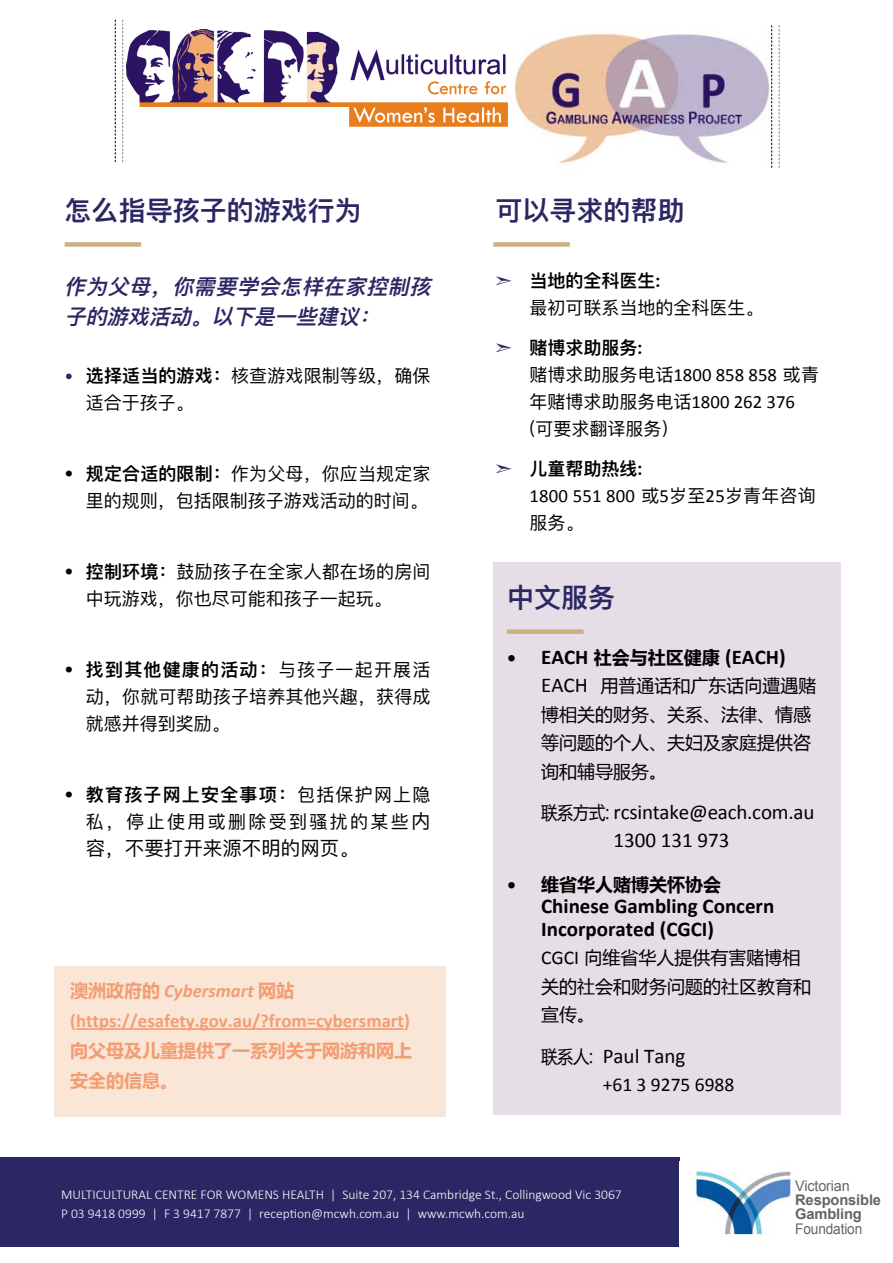
<style>
.page{position:relative;width:893px;height:1263px;background:#fff}
.page>*{position:absolute;margin:0;border:0;box-sizing:border-box;transform-origin:0 0}
.t1{font:600 27px "Ping Fang SC";color:#2a2764}
.t2{font:700 21px/22.5px "Calibri";color:#000}
.t3{font:21px "Calibri";color:#000}
.t4{font:italic 600 21px "Ping Fang SC";color:#2a2764}
.t5{font:19.5px "Ping Fang SC";color:#000}
.t6{font:19.5px "Calibri";color:#000}
.t7{font:700 18.75px/30px "Calibri";color:#f29e75}
.t8{font:18.75px "Calibri";letter-spacing:.01em;color:#000}
.t9{font:18px/27px "Ping Fang SC";color:#000}
.t10{font:18px/28.5px "Microsoft Ya Hei";color:#000;text-align:justify}
.t11{font:600 18px "Ping Fang SC";letter-spacing:.065em;color:#000}
.t12{font:700 18px/30px "Microsoft Ya Hei";color:#f29e75}
.t13{font:18px "Ping Fang SC";letter-spacing:.13em;color:#000}
.t14{font:700 18px "Microsoft Ya Hei";color:#000}
.t15{font:18px "Microsoft Ya Hei";color:#000;scale:.91 1}
.t16{font:600 18px "Ping Fang SC";color:#000}
.t17{font:700 18px "Calibri";color:#000}
.t18{font:18px "Calibri";color:#2a2764}
.t19{font:700 14.7px/14.2px "Arial";letter-spacing:-.01em;color:#656466}
.t20{font:14.7px "Arial";letter-spacing:-.01em;color:#656466;scale:.93 1}
.t21{font:14.7px "Arial";letter-spacing:-.01em;color:#656466}
.t22{font:300 13.5px "Calibri";color:#fff}
.s1{font-weight:600}
.s2{font-weight:400}
.s3{font-size:19.5px}
.s4{font-family:"Microsoft Ya Hei";font-size:18px}
.s5{font-style:italic}
.s6{font-family:"Calibri";font-size:18.75px}
.s7{font-family:"Ping Fang SC";font-size:18px}
.s8{font-family:"Calibri";font-size:19.5px}
</style>
<div class="page">
<div style="left:493px;top:562px;width:348px;height:553px;background:#e6dee6"></div>
<div style="left:54px;top:966px;width:391px;height:150px;background:#fae6d6"></div>
<div style="left:0;top:1157px;width:679px;height:89px;background:#2a2764"></div>
<img style="left:691px;top:1171px;width:100px;height:68px">
<hr style="left:76px;top:1028px;width:328px;height:2px;background:#f29e75">
<div style="left:65px;top:242px;width:76px;height:5px;background:#cab183"></div>
<div style="left:493px;top:242px;width:77px;height:5px;background:#cab183"></div>
<div style="left:507px;top:629px;width:77px;height:5px;background:#cab183"></div>
<img style="left:127px;top:29px;width:381px;height:97px">
<img style="left:514px;top:34px;width:256px;height:130px">
<svg style="left:771px;top:25px;width:1px;height:143px"></svg>
<svg style="left:779px;top:25px;width:1px;height:143px"></svg>
<svg style="left:115px;top:20px;width:1px;height:142px"></svg>
<svg style="left:122px;top:20px;width:1px;height:142px"></svg>
<h1 class="t1" style="left:65px;top:194px;width:299px">怎么指导孩子的游戏行为</h1>
<p class="t4" style="left:65px;top:273px;width:93px">作为父母</p>
<p class="t4" style="left:151px;top:273px;width:28px">，</p>
<p class="t4" style="left:172px;top:273px;width:265px">你需要学会怎样在家控制孩</p>
<p class="t4" style="left:65px;top:303px;width:133px">子的游戏活动</p>
<p class="t4" style="left:191px;top:303px;width:28px">。</p>
<p class="t4" style="left:212px;top:303px;width:154px">以下是一些建议</p>
<p class="t4" style="left:359px;top:303px;width:28px">：</p>
<p class="t18" style="left:65px;top:365px;width:10px">•</p>
<p class="t9" style="left:86px;top:362px;width:346px"><span class="s1">选择适当的游戏：</span>核查游戏限制等级，确保</p>
<p class="t9" style="left:86px;top:389px;width:110px">适合于孩子。</p>
<p class="t9" style="left:65px;top:460px;width:10px">•</p>
<p class="t9" style="left:86px;top:460px;width:346px"><span class="s1">规定合适的限制：</span>作为父母，你应当规定家</p>
<p class="t9" style="left:86px;top:487px;width:344px">里的规则，包括限制孩子游戏活动的时间。</p>
<p class="t9" style="left:65px;top:558px;width:10px">•</p>
<p class="t9" style="left:86px;top:558px;width:346px"><span class="s1">控制环境：</span>鼓励孩子在全家人都在场的房间</p>
<p class="t9" style="left:86px;top:585px;width:308px">中玩游戏，你也尽可能和孩子一起玩。</p>
<p class="t9" style="left:65px;top:657px;width:10px">•</p>
<p class="t11" style="left:86px;top:659px;width:346px">找到其他健康的活动：<span class="s2">与孩子一起开展活</span></p>
<p class="t9" style="left:86px;top:684px;width:346px">动，你就可帮助孩子培养其他兴趣，获得成就感并得到奖励。</p>
<p class="t9" style="left:65px;top:782px;width:10px">•</p>
<p class="t11" style="left:86px;top:784px;width:346px">教育孩子网上安全事项：<span class="s2">包括保护网上隐</span></p>
<p class="t13" style="left:86px;top:811px;width:346px">私，停止使用或删除受到骚扰的某些<span class="s3">内</span></p>
<p class="t5" style="left:86px;top:836px;width:274px">容，不要打开来源不明的网页。</p>
<p class="t7" style="left:70px;top:976px;width:341px"><span class="s4">澳洲政府的</span> <span class="s5">Cybersmart</span> <span class="s4">网站</span>(https://esafety.gov.au ?/ from=cybersmart(</p>
<p class="t12" style="left:70px;top:1035px;width:343px">向父母及儿童提供了一系列关于网游和网上安全的信息。</p>
<h1 class="t1" style="left:495px;top:194px;width:190px">可以寻求的帮助</h1>
<p class="t16" style="left:529px;top:270px;width:132px">当地的全科医生:</p>
<p class="t9" style="left:529px;top:294px;width:235px">最初可联系当地的全科医生。</p>
<p class="t11" style="left:529px;top:336px;width:114px">赌博求助服务:</p>
<p class="t9" style="left:529px;top:361px;width:291px">赌博求助服务电话<span class="s6">1800 858 858</span> 或青</p>
<p class="t8" style="left:529px;top:390px;width:267px"><span class="s7">年赌博求助服务电话</span>1800 262 376</p>
<p class="t9" style="left:529px;top:415px;width:151px">(可要求翻译服务(</p>
<p class="t11" style="left:529px;top:457px;width:114px">儿童帮助热线:</p>
<p class="t8" style="left:529px;top:484px;width:288px">1800 551 800 <span class="s7">或</span>5<span class="s7">岁至</span>25<span class="s7">岁青年咨询</span></p>
<p class="t9" style="left:529px;top:509px;width:56px">服务。</p>
<h1 class="t1" style="left:507px;top:580px;width:109px">中文服务</h1>
<p class="t17" style="left:507px;top:646px;width:10px">•</p>
<p class="t17" style="left:507px;top:873px;width:10px">•</p>
<p class="t14" style="left:594px;top:644px;width:127px">社会与社区健康</p>
<p class="t2" style="left:725px;top:645px;width:62px">(EACH(</p>
<p class="t2" style="left:541px;top:645px;width:49px">EACH</p>
<p class="t10" style="left:600px;top:671px;width:217px">用普通话和广东话向遭遇赌</p>
<p class="t3" style="left:541px;top:672px;width:48px">EACH</p>
<p class="t10" style="left:541px;top:699px;width:271px">博相关的财务、关系、法律、情感等问题的个人、夫妇及家庭提供咨询和辅导服务。</p>
<p class="t3" style="left:614px;top:798px;width:202px">rcsintake@each.com.au</p>
<p class="t15" style="left:541px;top:800px;width:76px">联系方式:</p>
<p class="t3" style="left:614px;top:827px;width:117px">1300 131 973</p>
<p class="t14" style="left:541px;top:872px;width:181px">维省华人赌博关怀协会</p>
<p class="t2" style="left:541px;top:895px;width:235px">Chinese Gambling Concern<br>Incorporated (CGCI(</p>
<p class="t10" style="left:541px;top:943px;width:271px;text-align:left"><span class="s8">CGCI</span> 向维省华人提供有害赌博相关的社会和财务问题的社区教育和宣传。</p>
<p class="t3" style="left:603px;top:1042px;width:84px">Paul Tang</p>
<p class="t15" style="left:541px;top:1044px;width:59px">联系人:</p>
<p class="t6" style="left:603px;top:1072px;width:133px">+61 3 9275 6988</p>
<p class="t22" style="left:61px;top:1185px;width:264px">MULTICULTURAL CENTRE FOR WOMENS HEALTH</p>
<p class="t22" style="left:330px;top:1185px;width:8px">|</p>
<p class="t22" style="left:342px;top:1185px;width:281px">Suite 207, 134 Cambridge St., Collingwood Vic 3067</p>
<p class="t22" style="left:61px;top:1205px;width:86px">P 03 9418 0999</p>
<p class="t22" style="left:152px;top:1205px;width:8px">|</p>
<p class="t22" style="left:164px;top:1205px;width:78px">3F 9417 7877</p>
<p class="t22" style="left:247px;top:1205px;width:8px">|</p>
<p class="t22" style="left:259px;top:1205px;width:142px">reception@mcwh.com.au</p>
<p class="t22" style="left:405px;top:1205px;width:8px">|</p>
<p class="t22" style="left:418px;top:1205px;width:108px">www.mcwh.com.au</p>
<p class="t21" style="left:795px;top:1176px;width:56px">Victorian</p>
<p class="t19" style="left:795px;top:1193px;width:87px">Responsible<br>Gambling</p>
<p class="t20" style="left:795px;top:1219px;width:74px">Foundation</p>
</div>
